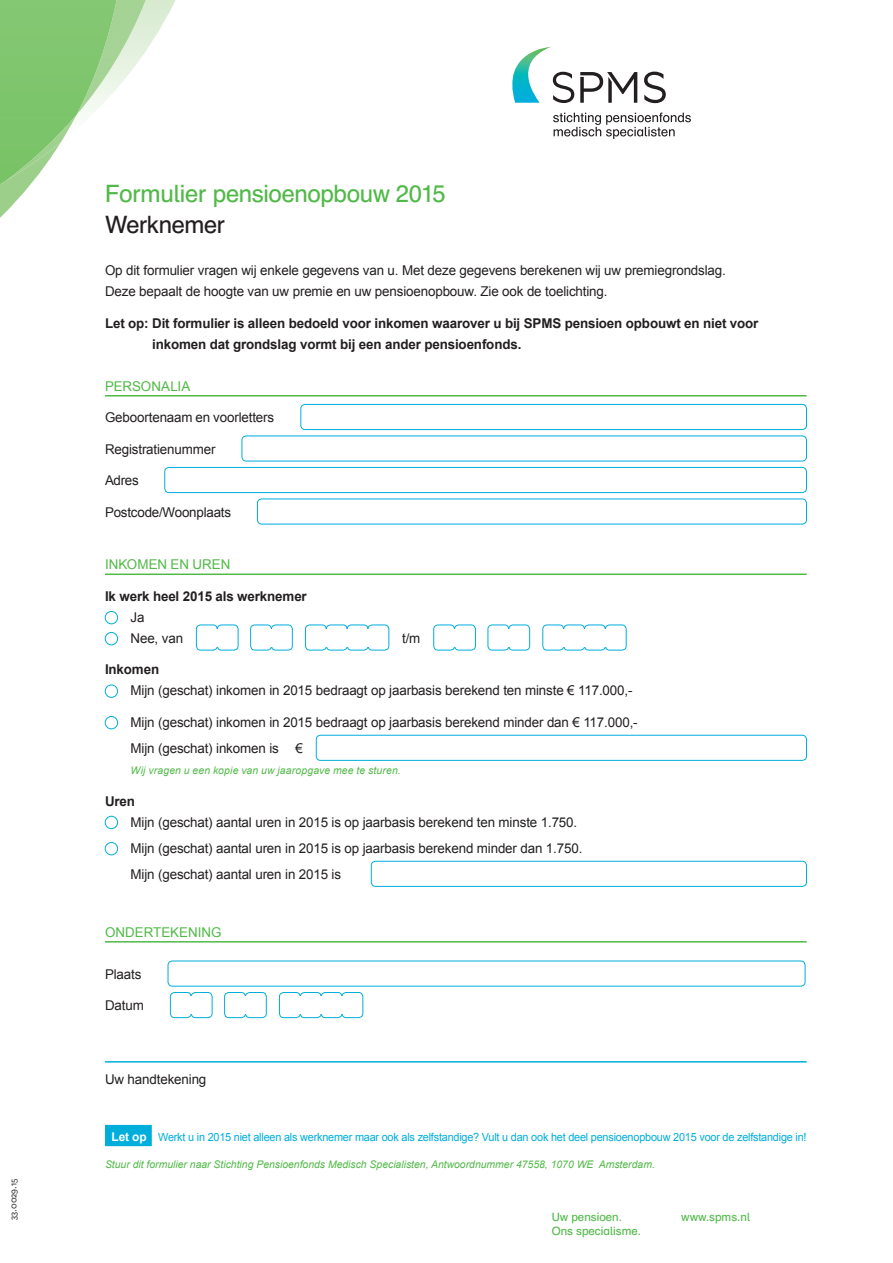
<style>
.page{position:relative;width:893px;height:1263px;background:#fff}
.page>*{position:absolute;margin:0;border:0;box-sizing:border-box;transform-origin:0 0}
.t1{font:24px "Schulbuch Nord OT";letter-spacing:-.015em;color:#51b948}
.t2{font:24px "Schulbuch Nord OT";letter-spacing:-.015em;color:#231f20}
.t3{font:13.5px/26.2px "Arial";letter-spacing:-.01em;color:#231f20}
.t4{font:700 13.5px/21px "Arial";letter-spacing:-.01em;color:#231f20}
.t5{font:13.5px "Arial";color:#51b948}
.t6{font:11.55px/13.8px "Schulbuch Nord OT";color:#51b948}
.t7{font:11.25px "Arial";letter-spacing:-.02em;color:#00aedc}
.t8{font:italic 10.5px "Arial";color:#51b948}
.t9{font:9.75px "National";color:#231f20}
.s1{font-weight:700;font-size:12px;color:#fff}
</style>
<div class="page">
<svg style="left:644px;top:72px;width:22px;height:31px"></svg>
<svg style="left:580px;top:72px;width:57px;height:31px"></svg>
<svg style="left:553px;top:113px;width:138px;height:26px"></svg>
<svg style="left:512px;top:47px;width:62px;height:56px"></svg>
<svg style="left:0;top:0;width:176px;height:218px"></svg>
<img style="left:117px;top:0;width:29px;height:115px">
<img style="left:0;top:0;width:117px;height:184px">
<hr style="left:105px;top:395px;width:702px;height:1px;background:#51b948">
<hr style="left:105px;top:573px;width:702px;height:2px;background:#51b948">
<hr style="left:105px;top:941px;width:702px;height:1px;background:#51b948">
<hr style="left:105px;top:1061px;width:702px;height:1px;background:#00aedc">
<div style="left:301px;top:404px;width:506px;height:26px;border:1px solid #00aedc;border-radius:4px"></div>
<div style="left:242px;top:436px;width:565px;height:25px;border:1px solid #00aedc;border-radius:4px"></div>
<div style="left:165px;top:467px;width:642px;height:26px;border:1px solid #00aedc;border-radius:4px"></div>
<div style="left:257px;top:499px;width:550px;height:25px;border:1px solid #00aedc;border-radius:4px"></div>
<div style="left:105px;top:611px;width:13px;height:13px;border:1px solid #00aedc;border-radius:50%"></div>
<div style="left:105px;top:632px;width:13px;height:13px;border:1px solid #00aedc;border-radius:50%"></div>
<div style="left:196px;top:625px;width:21px;height:25px;border:1px solid #00aedc;border-radius:4px"></div>
<div style="left:250px;top:625px;width:22px;height:25px;border:1px solid #00aedc;border-radius:4px"></div>
<div style="left:305px;top:625px;width:22px;height:25px;border:1px solid #00aedc;border-radius:4px"></div>
<div style="left:217px;top:625px;width:21px;height:25px;border:1px solid #00aedc;border-radius:4px"></div>
<div style="left:271px;top:625px;width:21px;height:25px;border:1px solid #00aedc;border-radius:4px"></div>
<div style="left:326px;top:625px;width:21px;height:25px;border:1px solid #00aedc;border-radius:4px"></div>
<div style="left:347px;top:625px;width:21px;height:25px;border:1px solid #00aedc;border-radius:4px"></div>
<div style="left:368px;top:625px;width:21px;height:25px;border:1px solid #00aedc;border-radius:4px"></div>
<div style="left:200px;top:629px;width:34px;height:17px;background:#fff"></div>
<div style="left:255px;top:629px;width:33px;height:17px;background:#fff"></div>
<div style="left:310px;top:629px;width:75px;height:17px;background:#fff"></div>
<div style="left:434px;top:625px;width:21px;height:25px;border:1px solid #00aedc;border-radius:4px"></div>
<div style="left:488px;top:625px;width:21px;height:25px;border:1px solid #00aedc;border-radius:4px"></div>
<div style="left:543px;top:625px;width:21px;height:25px;border:1px solid #00aedc;border-radius:4px"></div>
<div style="left:454px;top:625px;width:22px;height:25px;border:1px solid #00aedc;border-radius:4px"></div>
<div style="left:509px;top:625px;width:21px;height:25px;border:1px solid #00aedc;border-radius:4px"></div>
<div style="left:563px;top:625px;width:22px;height:25px;border:1px solid #00aedc;border-radius:4px"></div>
<div style="left:584px;top:625px;width:21px;height:25px;border:1px solid #00aedc;border-radius:4px"></div>
<div style="left:605px;top:625px;width:21px;height:25px;border:1px solid #00aedc;border-radius:4px"></div>
<div style="left:438px;top:629px;width:33px;height:17px;background:#fff"></div>
<div style="left:492px;top:629px;width:34px;height:17px;background:#fff"></div>
<div style="left:547px;top:629px;width:75px;height:17px;background:#fff"></div>
<div style="left:105px;top:685px;width:13px;height:12px;border:1px solid #00aedc;border-radius:50%"></div>
<div style="left:105px;top:716px;width:13px;height:13px;border:1px solid #00aedc;border-radius:50%"></div>
<div style="left:316px;top:735px;width:491px;height:25px;border:1px solid #00aedc;border-radius:4px"></div>
<div style="left:105px;top:816px;width:13px;height:13px;border:1px solid #00aedc;border-radius:50%"></div>
<div style="left:105px;top:842px;width:13px;height:13px;border:1px solid #00aedc;border-radius:50%"></div>
<div style="left:371px;top:861px;width:436px;height:25px;border:1px solid #00aedc;border-radius:4px"></div>
<div style="left:168px;top:961px;width:637px;height:25px;border:1px solid #00aedc;border-radius:4px"></div>
<div style="left:170px;top:992px;width:21px;height:26px;border:1px solid #00aedc;border-radius:4px"></div>
<div style="left:224px;top:992px;width:22px;height:26px;border:1px solid #00aedc;border-radius:4px"></div>
<div style="left:279px;top:992px;width:22px;height:26px;border:1px solid #00aedc;border-radius:4px"></div>
<div style="left:191px;top:992px;width:21px;height:26px;border:1px solid #00aedc;border-radius:4px"></div>
<div style="left:245px;top:992px;width:21px;height:26px;border:1px solid #00aedc;border-radius:4px"></div>
<div style="left:300px;top:992px;width:21px;height:26px;border:1px solid #00aedc;border-radius:4px"></div>
<div style="left:321px;top:992px;width:21px;height:26px;border:1px solid #00aedc;border-radius:4px"></div>
<div style="left:342px;top:992px;width:21px;height:26px;border:1px solid #00aedc;border-radius:4px"></div>
<div style="left:174px;top:996px;width:34px;height:17px;background:#fff"></div>
<div style="left:229px;top:996px;width:33px;height:17px;background:#fff"></div>
<div style="left:283px;top:996px;width:76px;height:17px;background:#fff"></div>
<div style="left:105px;top:1125px;width:47px;height:21px;background:#00aedc"></div>
<p class="t9" style="left:7px;top:1220px;width:43px;rotate:-90deg">33.0029.15</p>
<h1 class="t1" style="left:105px;top:178px;width:342px">Formulier pensioenopbouw 2015</h1>
<h1 class="t2" style="left:105px;top:210px;width:122px">Werknemer</h1>
<p class="t3" style="left:105px;top:260px;width:622px;line-height:21px">Op dit formulier vragen wij enkele gegevens van u. Met deze gegevens berekenen wij uw premiegrondslag.<br>Deze bepaalt de hoogte van uw premie en uw pensioenopbouw. Zie ook de toelichting.</p>
<p class="t4" style="left:152px;top:313px;width:608px;text-indent:-47px">Let op: Dit formulier is alleen bedoeld voor inkomen waarover u bij SPMS pensioen opbouwt en niet voor inkomen dat grondslag vormt bij een ander pensioenfonds.</p>
<p class="t5" style="left:105px;top:377px;width:87px">PERSONALIA</p>
<p class="t3" style="left:105px;top:404px;width:171px">Geboortenaam en voorletters</p>
<p class="t3" style="left:105px;top:436px;width:112px">Registratienummer</p>
<p class="t3" style="left:105px;top:467px;width:35px">Adres</p>
<p class="t3" style="left:105px;top:499px;width:128px">Postcode/Woonplaats</p>
<p class="t5" style="left:105px;top:556px;width:127px">INKOMEN EN UREN</p>
<p class="t4" style="left:105px;top:586px;width:203px">Ik werk heel 2015 als werknemer</p>
<p class="t3" style="left:131px;top:607px;width:54px;line-height:21px">Ja<br>Nee, van</p>
<p class="t3" style="left:402px;top:625px;width:20px">t/m</p>
<p class="t4" style="left:105px;top:659px;width:56px">Inkomen</p>
<p class="t3" style="left:131px;top:677px;width:503px">Mijn (geschat) inkomen in 2015 bedraagt op jaarbasis berekend ten minste € 117.000,-</p>
<p class="t3" style="left:131px;top:709px;width:509px">Mijn (geschat) inkomen in 2015 bedraagt op jaarbasis berekend minder dan € 117.000,-<br>Mijn (geschat) inkomen is €</p>
<p class="t8" style="left:131px;top:763px;width:272px">Wij vragen u een kopie van uw jaaropgave mee te sturen.</p>
<p class="t4" style="left:105px;top:791px;width:32px">Uren</p>
<p class="t3" style="left:131px;top:809px;width:453px">Mijn (geschat) aantal uren in 2015 is op jaarbasis berekend ten minste 1.750.<br>Mijn (geschat) aantal uren in 2015 is op jaarbasis berekend minder dan 1.750.<br>Mijn (geschat) aantal uren in 2015 is</p>
<p class="t5" style="left:105px;top:923px;width:118px">ONDERTEKENING</p>
<p class="t3" style="left:105px;top:961px;width:38px">Plaats</p>
<p class="t3" style="left:105px;top:992px;width:40px">Datum</p>
<p class="t3" style="left:105px;top:1066px;width:103px">Uw handtekening</p>
<p class="t7" style="left:112px;top:1129px;width:696px"><span class="s1">Let op</span> Werkt u in 2015 niet alleen als werknemer maar ook als zelfstandige? Vult u dan ook het deel pensioenopbouw 2015 voor de zelfstandige in!</p>
<p class="t8" style="left:105px;top:1157px;width:551px">Stuur dit formulier naar Stichting Pensioenfonds Medisch Specialisten, Antwoordnummer 47558, 1070 WE Amsterdam.</p>
<p class="t6" style="left:552px;top:1211px;width:91px">Uw pensioen.<br>Ons specialisme.</p>
<p class="t6" style="left:681px;top:1211px;width:70px">www.spms.nl</p>
</div>
